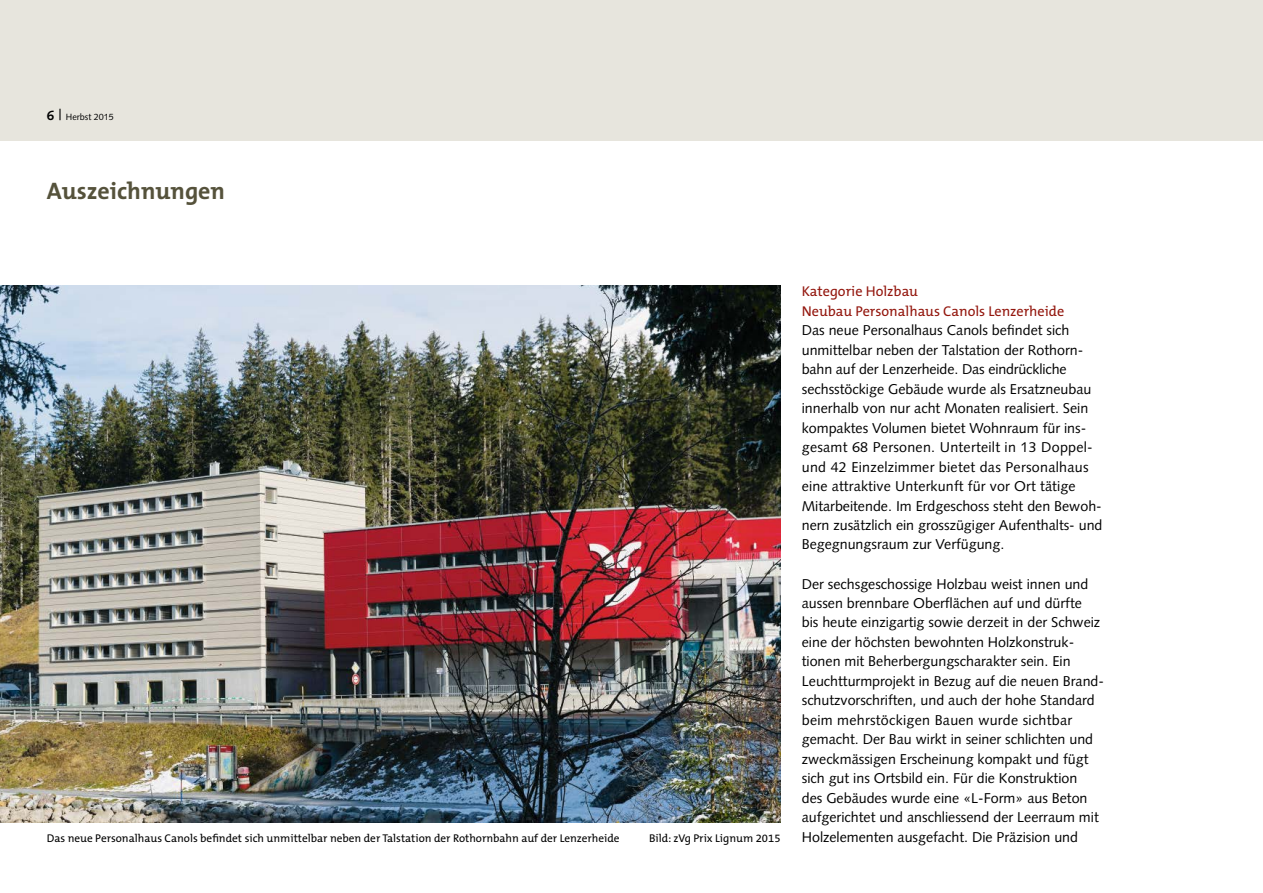
<style>
.page{position:relative;width:1263px;height:893px;background:#fff}
.page>*{position:absolute;margin:0;border:0;box-sizing:border-box;transform-origin:0 0}
.t1{font:700 24px "The Mix";color:#55523b}
.t2{font:14.25px/19.5px "Syntax";color:#000}
.t3{font:14.25px/19.5px "The Mix B5 Plain";color:#93160d}
.t4{font:11.25px "The Mix B5 Plain";color:#000}
.t5{font:9px "Syntax";color:#000}
.s1{font-weight:700;font-size:13.5px}
.s2{font-size:15px}
</style>
<div class="page">
<div style="left:0;top:0;width:1263px;height:140px;background:#e7e5dd"></div>
<img style="left:0;top:286px;width:780px;height:537px">
<p class="t5" style="left:47px;top:112px;width:69px"><span class="s1">6</span> <span class="s2">|</span> Herbst 2015</p>
<h1 class="t1" style="left:47px;top:170px;width:180px">Auszeichnungen</h1>
<p class="t4" style="left:47px;top:832px;width:574px">Das neue Personalhaus Canols befindet sich unmittelbar neben der Talstation der Rothornbahn auf der Lenzerheide</p>
<p class="t4" style="left:649px;top:832px;width:133px">Bild: zVg Prix Lignum 2015</p>
<p class="t3" style="left:802px;top:282px;width:264px">Kategorie Holzbau<br>Neubau Personalhaus Canols Lenzerheide</p>
<p class="t2" style="left:802px;top:320px;width:302px">Das neue Personalhaus Canols befindet sich unmittelbar neben der Talstation der Rothorn&shy;bahn auf der Lenzerheide. Das eindrückliche sechsstöckige Gebäude wurde als Ersatzneubau innerhalb von nur acht Monaten realisiert. Sein kompaktes Volumen bietet Wohnraum für ins&shy;gesamt 68 Personen. Unterteilt in 13 Doppel&shy;und 42 Einzelzimmer bietet das Personalhaus eine attraktive Unterkunft für vor Ort tätige Mitarbeitende. Im Erdgeschoss steht den Bewoh&shy;nern zusätzlich ein grosszügiger Aufenthalts- und Begegnungsraum zur Verfügung.</p>
<p class="t2" style="left:802px;top:574px;width:304px">Der sechsgeschossige Holzbau weist innen und aussen brennbare Oberflächen auf und dürfte<br>bis heute einzigartig sowie derzeit in der Schweiz eine der höchsten bewohnten Holzkonstruk&shy;tionen mit Beherbergungscharakter sein. Ein Leuchtturmprojekt in Bezug auf die neuen Brand&shy;schutzvorschriften, und auch der hohe Standard beim mehrstöckigen Bauen wurde sichtbar gemacht. Der Bau wirkt in seiner schlichten und zweckmässigen Erscheinung kompakt und fügt sich gut ins Ortsbild ein. Für die Konstruktion<br>des Gebäudes wurde eine «L-Form» aus Beton aufgerichtet und anschliessend der Leerraum mit Holzelementen ausgefacht. Die Präzision und</p>
</div>
